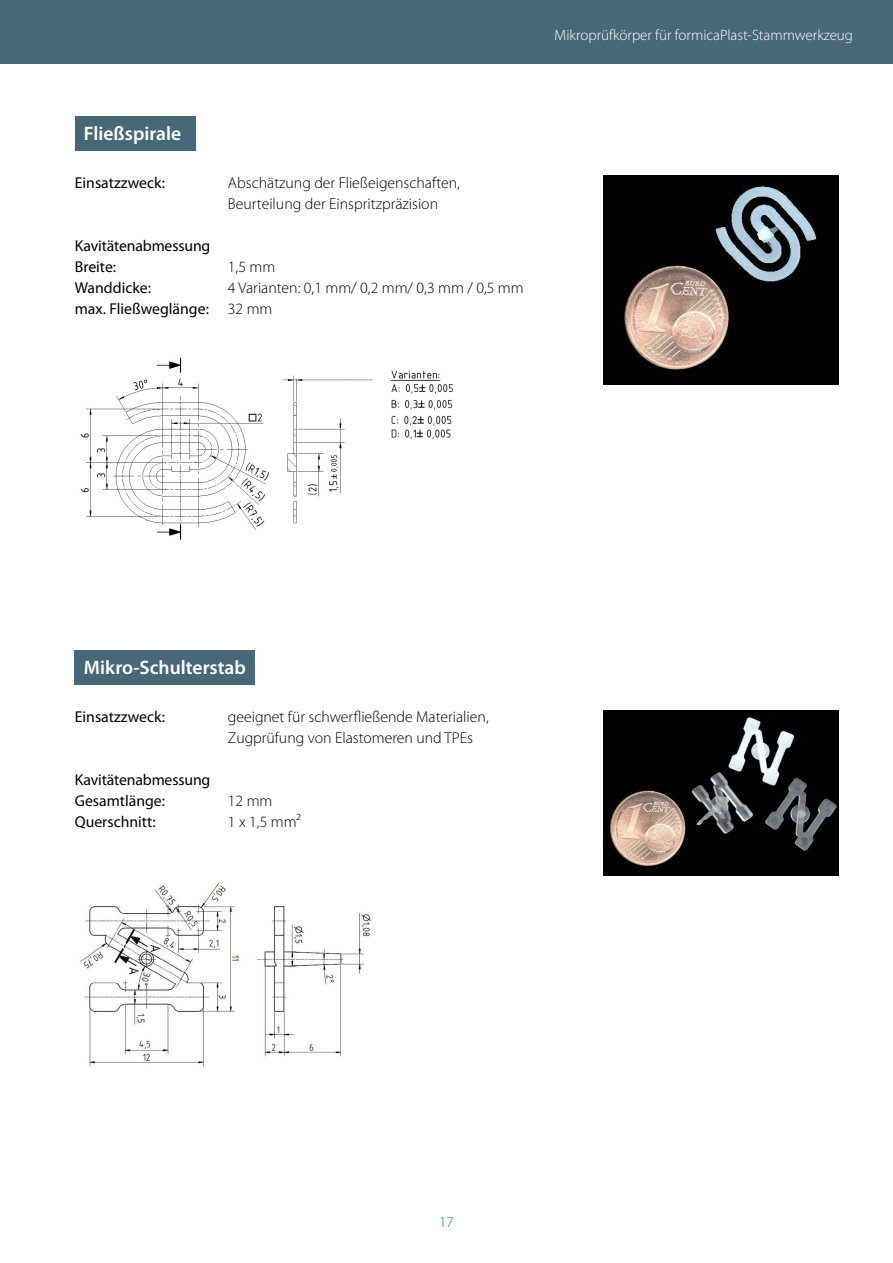
<style>
.page{position:relative;width:893px;height:1263px;background:#fff}
.page>*{position:absolute;margin:0;border:0;box-sizing:border-box;transform-origin:0 0}
.t1{font:600 19.5px "Myriad Pro";color:#fff}
.t2{font:300 15.75px/21px "Myriad Pro";color:#000}
.t3{font:15.75px/21px "Myriad Pro";color:#000}
.t4{font:300 15px "Myriad Pro";color:#fff}
.t5{font:300 15px "Myriad Pro";color:#476877}
</style>
<div class="page">
<img style="left:80px;top:357px;width:293px;height:183px">
<div style="left:296px;top:299px;width:79px;height:80px;background:#fff"></div>
<div style="left:75px;top:651px;width:180px;height:34px;background:#476877"></div>
<div style="left:75px;top:116px;width:121px;height:34px;background:#476877"></div>
<img style="left:390px;top:370px;width:63px;height:69px">
<img style="left:79px;top:882px;width:293px;height:186px">
<img style="left:603px;top:176px;width:236px;height:208px">
<img style="left:603px;top:711px;width:236px;height:164px">
<div style="left:0;top:0;width:893px;height:64px;background:#476877"></div>
<p class="t4" style="left:554px;top:27px;width:300px">Mikroprüfkörper für formicaPlast-Stammwerkzeug</p>
<p class="t1" style="left:84px;top:121px;width:99px">Fließspirale</p>
<p class="t3" style="left:75px;top:172px;width:92px">Einsatzzweck:</p>
<p class="t3" style="left:75px;top:235px;width:137px">Kavitätenabmessung<br>Breite:<br>Wanddicke:<br>max. Fließweglänge:</p>
<p class="t2" style="left:228px;top:172px;width:234px">Abschätzung der Fließeigenschaften,<br>Beurteilung der Einspritzpräzision</p>
<p class="t2" style="left:228px;top:256px;width:297px">1,5 mm<br>4 Varianten: 0,1 mm/ 0,2 mm/ 0,3 mm / 0,5 mm<br>32 mm</p>
<p class="t1" style="left:84px;top:655px;width:163px">Mikro-Schulterstab</p>
<p class="t3" style="left:75px;top:706px;width:92px">Einsatzzweck:</p>
<p class="t3" style="left:75px;top:769px;width:137px">Kavitätenabmessung<br>Gesamtlänge:<br>Querschnitt:</p>
<p class="t2" style="left:228px;top:706px;width:262px">geeignet für schwerfließende Materialien,<br>Zugprüfung von Elastomeren und TPEs</p>
<p class="t2" style="left:228px;top:790px;width:75px">12 mm<br>1 x 1,5 mm²</p>
<p class="t5" style="left:439px;top:1214px;width:16px">17</p>
</div>
